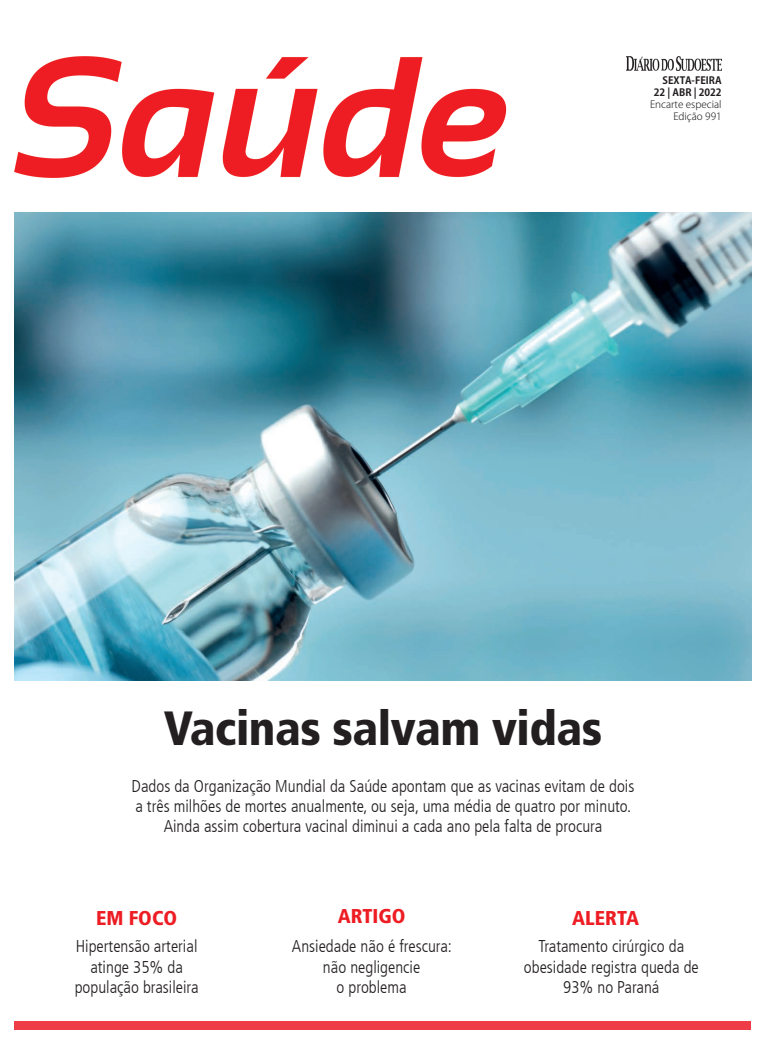
<style>
.page{position:relative;width:766px;height:1044px;background:#fff}
.page>*{position:absolute;margin:0;border:0;box-sizing:border-box;transform-origin:0 0}
.t1{font:900 condensed 48px "Frutiger";letter-spacing:-.01em;color:#231f20}
.t2{font:900 condensed 20px "Frutiger";color:#ed1d23}
.t3{font:300 condensed 17px/20.4px "Frutiger LT";color:#231f20;text-align:center}
.t4{font:300 10px/12px "Koz Go Pro";color:#231f20;text-align:right}
.s1{font-weight:700}
</style>
<div class="page">
<img style="left:14px;top:212px;width:736px;height:468px">
<img style="left:626px;top:57px;width:94px;height:13px">
<img style="left:14px;top:57px;width:493px;height:120px">
<div style="left:15px;top:1020px;width:736px;height:8px;background:#ee3d46"></div>
<p class="t4" style="left:650px;top:74px;width:73px"><span class="s1">SEXTA-FEIRA<br>22 | ABR | 2022<br></span>Encarte especial<br>Edição 991</p>
<p class="t1" style="left:164px;top:699px;width:440px">Vacinas salvam vidas</p>
<p class="t3" style="left:131px;top:775px;width:504px">Dados da Organização Mundial da Saúde apontam que as vacinas evitam de dois a três milhões de mortes anualmente, ou seja, uma média de quatro por minuto.<br>Ainda assim cobertura vacinal diminui a cada ano pela falta de procura</p>
<p class="t2" style="left:96px;top:905px;width:83px">EM FOCO</p>
<p class="t2" style="left:337px;top:903px;width:69px">ARTIGO</p>
<p class="t2" style="left:572px;top:905px;width:68px">ALERTA</p>
<p class="t3" style="left:75px;top:935px;width:125px">Hipertensão arterial atinge 35% da população brasileira</p>
<p class="t3" style="left:292px;top:935px;width:161px">Ansiedade não é frescura: não negligencie<br>o problema</p>
<p class="t3" style="left:523px;top:935px;width:176px">Tratamento cirúrgico da obesidade registra queda de<br>93% no Paraná</p>
</div>
